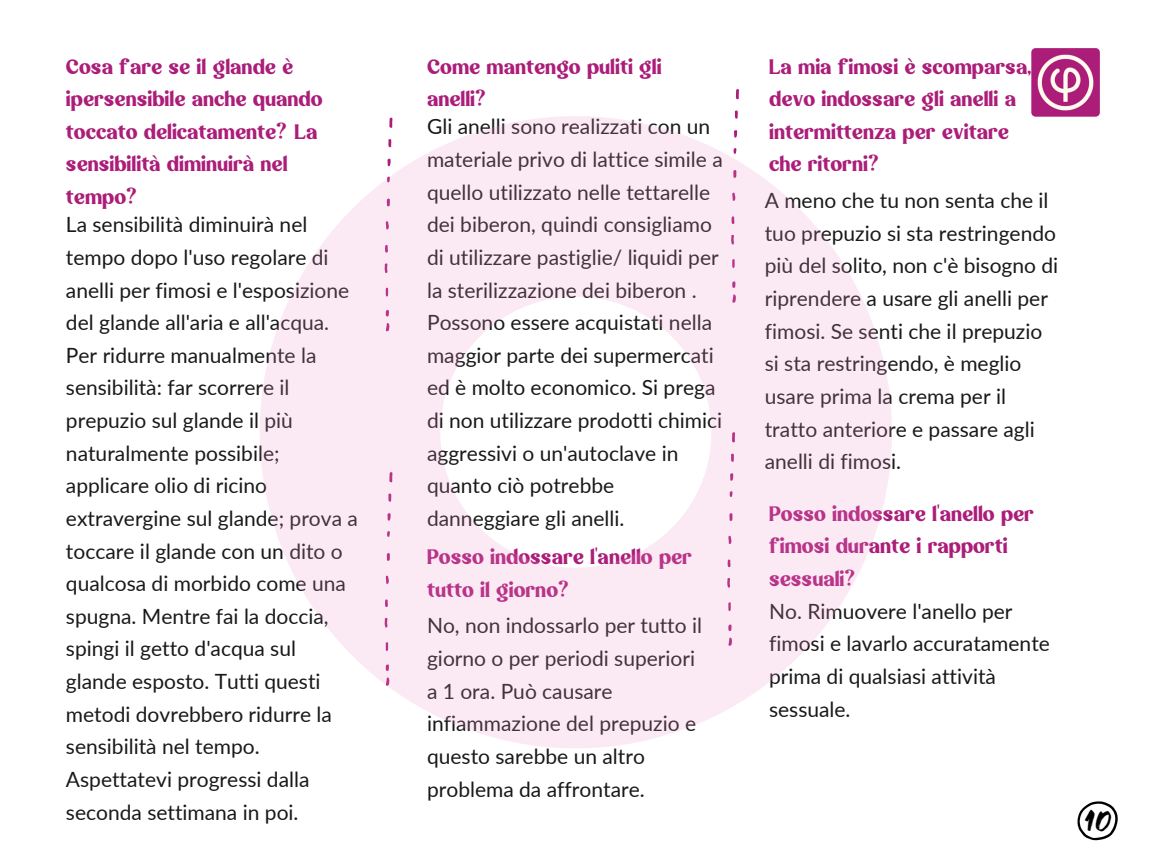
<style>
.page{position:relative;width:1152px;height:864px;background:#fff}
.page>*{position:absolute;margin:0;border:0;box-sizing:border-box;transform-origin:0 0}
.t1{font:29.25px "Abys";color:#000}
.t2{font:24px/32.7px "Magzo Alt";color:#ab1d79}
.t3{font:21px/32.7px "Lato";color:#191919}
</style>
<div class="page">
<svg style="left:260px;top:89px;width:632px;height:659px;fill:#fbe9f4"></svg>
<img style="left:1031px;top:48px;width:69px;height:69px;border-radius:4px">
<svg style="left:1077px;top:801px;width:41px;height:39px"></svg>
<p class="t2" style="left:66px;top:51px;width:258px">Cosa fare se il glande è ipersensibile anche quando</p>
<p class="t2" style="left:66px;top:116px;width:253px">toccato delicatamente? La sensibilità diminuirà nel tempo?</p>
<p class="t3" style="left:66px;top:208px;width:293px">La sensibilità diminuirà nel tempo dopo l'uso regolare di anelli per fimosi e l'esposizione del glande all'aria e all'acqua.<br>Per ridurre manualmente la sensibilità: far scorrere il prepuzio sul glande il più naturalmente possibile; applicare olio di ricino extravergine sul glande; prova a toccare il glande con un dito o qualcosa di morbido come una spugna. Mentre fai la doccia, spingi il getto d'acqua sul glande esposto. Tutti questi metodi dovrebbero ridurre la sensibilità nel tempo.<br>Aspettatevi progressi dalla seconda settimana in poi.</p>
<p class="t2" style="left:427px;top:51px;width:236px">Come mantengo puliti gli anelli?</p>
<p class="t3" style="left:427px;top:110px;width:297px">Gli anelli sono realizzati con un materiale privo di lattice simile a quello utilizzato nelle tettarelle dei biberon, quindi consigliamo di utilizzare pastiglie/ liquidi per la sterilizzazione dei biberon .<br>Possono essere acquistati nella maggior parte dei supermercati ed è molto economico. Si prega di non utilizzare prodotti chimici aggressivi o un'autoclave in quanto ciò potrebbe danneggiare gli anelli.</p>
<p class="t2" style="left:427px;top:541px;width:266px">Posso indossare l'anello per tutto il giorno?</p>
<p class="t3" style="left:427px;top:609px;width:277px">No, non indossarlo per tutto il giorno o per periodi superiori a 1 ora. Può causare infiammazione del prepuzio e questo sarebbe un altro problema da affrontare.</p>
<p class="t2" style="left:769px;top:51px;width:264px">La mia fimosi è scomparsa, devo indossare gli anelli a intermittenza per evitare che ritorni?</p>
<p class="t3" style="left:765px;top:184px;width:295px">A meno che tu non senta che il tuo prepuzio si sta restringendo più del solito, non c'è bisogno di riprendere a usare gli anelli per fimosi. Se senti che il prepuzio si sta restringendo, è meglio usare prima la crema per il tratto anteriore e passare agli anelli di fimosi.</p>
<p class="t2" style="left:769px;top:498px;width:266px">Posso indossare l'anello per fimosi durante i rapporti sessuali?</p>
<p class="t3" style="left:769px;top:594px;width:282px">No. Rimuovere l'anello per fimosi e lavarlo accuratamente prima di qualsiasi attività sessuale.</p>
<p class="t1" style="left:1084px;top:803px;width:28px">10</p>
</div>
